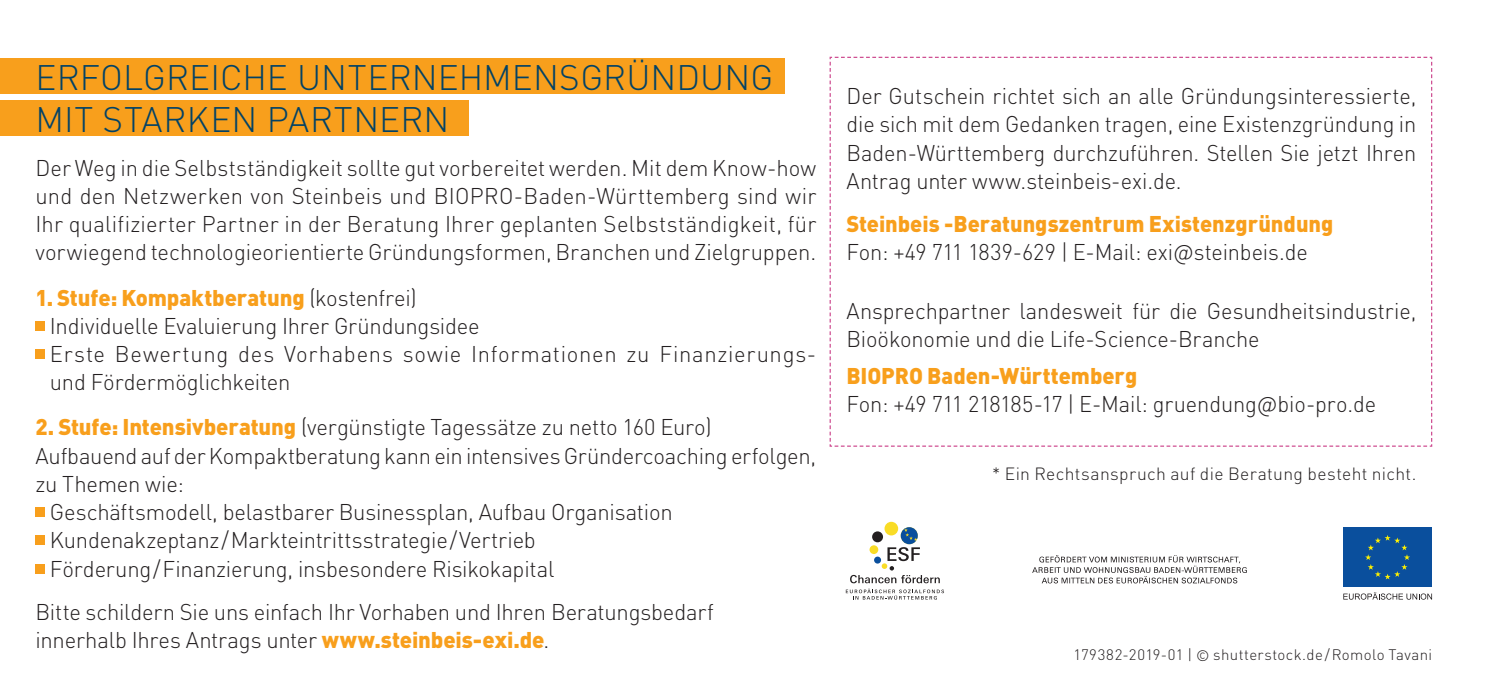
<style>
.page{position:relative;width:1489px;height:695px;background:#fff}
.page>*{position:absolute;margin:0;border:0;box-sizing:border-box;transform-origin:0 0}
.t1{font:300 35px/42.5px "DINOT";letter-spacing:.005em;color:#024266}
.t2{font:300 22.5px/28.2px "DINOT";letter-spacing:-.005em;color:#231f20}
.t3{font:900 22.5px "DINOT";color:#f89f1c}
.t4{font:300 17.5px "DINOT";letter-spacing:.02em;color:#231f20}
.t5{font:300 15px "DINOT";letter-spacing:.025em;color:#231f20}
.s1{font-weight:900;color:#f89f1c}
</style>
<div class="page">
<div style="left:0;top:58px;width:784px;height:35px;background:#f89f1c"></div>
<div style="left:0;top:101px;width:468px;height:35px;background:#f89f1c"></div>
<div style="left:35px;top:321px;width:10px;height:9px;background:#f89f1c"></div>
<div style="left:35px;top:349px;width:10px;height:10px;background:#f89f1c"></div>
<div style="left:35px;top:507px;width:10px;height:10px;background:#f89f1c"></div>
<div style="left:35px;top:535px;width:10px;height:10px;background:#f89f1c"></div>
<div style="left:35px;top:563px;width:10px;height:10px;background:#f89f1c"></div>
<svg style="left:884px;top:521px;width:14px;height:14px"></svg>
<svg style="left:845px;top:527px;width:99px;height:72px"></svg>
<div style="left:1341px;top:526px;width:92px;height:62px;background:linear-gradient(to bottom,#0a4f9d,#0a4f9d)"></div>
<div style="left:1343px;top:527px;width:88px;height:60px;background:#0a4f9d"></div>
<svg style="left:1365px;top:535px;width:44px;height:44px"></svg>
<svg style="left:1343px;top:592px;width:88px;height:7px"></svg>
<svg style="left:1032px;top:555px;width:214px;height:28px"></svg>
<svg style="left:829px;top:56px;width:603px;height:391px"></svg>
<h1 class="t1" style="left:36px;top:56px;width:739px">ERFOLGREICHE UNTERNEHMENSGRÜNDUNG<br>MIT STARKEN PARTNERN</h1>
<p class="t2" style="left:35px;top:153px;width:782px;text-align:justify">Der Weg in die Selbstständigkeit sollte gut vorbereitet werden. Mit dem Know-how und den Netzwerken von Steinbeis und BIOPRO-Baden-Württemberg sind wir Ihr qualifizierter Partner in der Beratung Ihrer geplanten Selbstständigkeit, für vorwiegend technologieorientierte Gründungsformen, Branchen und Zielgruppen.</p>
<p class="t2" style="left:50px;top:283px;width:767px;text-indent:-14px"><span class="s1">1. Stufe: Kompaktberatung</span> (kostenfrei)<br>Individuelle Evaluierung Ihrer Gründungsidee<br>Erste Bewertung des Vorhabens sowie Informationen zu Finanzierungs&shy;und Fördermöglichkeiten</p>
<p class="t2" style="left:35px;top:413px;width:677px"><span class="s1">2. Stufe: Intensivberatung</span> (vergünstigte Tagessätze zu netto 160 Euro)</p>
<p class="t2" style="left:35px;top:441px;width:782px">Aufbauend auf der Kompaktberatung kann ein intensives Gründercoaching erfolgen,</p>
<p class="t2" style="left:35px;top:469px;width:150px">zu Themen wie:</p>
<p class="t2" style="left:50px;top:497px;width:624px">Geschäftsmodell, belastbarer Businessplan, Aufbau Organisation</p>
<p class="t2" style="left:50px;top:526px;width:487px">Kundenakzeptanz/Markteintrittsstrategie/Vertrieb</p>
<p class="t2" style="left:50px;top:554px;width:506px">Förderung/Finanzierung, insbesondere Risikokapital</p>
<p class="t2" style="left:35px;top:597px;width:680px">Bitte schildern Sie uns einfach Ihr Vorhaben und Ihren Beratungsbedarf innerhalb Ihres Antrags unter <span class="s1">www.steinbeis-exi.de</span>.</p>
<p class="t2" style="left:846px;top:82px;width:571px;text-align:justify">Der Gutschein richtet sich an alle Gründungsinteressierte, die sich mit dem Gedanken tragen, eine Existenzgründung in Baden-Württemberg durchzuführen. Stellen Sie jetzt Ihren Antrag unter www.steinbeis-exi.de.</p>
<p class="t3" style="left:846px;top:209px;width:488px">Steinbeis -Beratungszentrum Existenzgründung</p>
<p class="t2" style="left:846px;top:238px;width:463px">Fon: +49 711 1839-629 | E-Mail: exi@steinbeis.de</p>
<p class="t2" style="left:846px;top:296px;width:571px">Ansprechpartner landesweit für die Gesundheitsindustrie,<br>Bioökonomie und die Life-Science-Branche</p>
<p class="t3" style="left:846px;top:360px;width:292px">BIOPRO Baden-Württemberg</p>
<p class="t2" style="left:846px;top:389px;width:531px">Fon: +49 711 218185-17 | E-Mail: gruendung@bio-pro.de</p>
<p class="t4" style="left:992px;top:462px;width:425px">* Ein Rechtsanspruch auf die Beratung besteht nicht.</p>
<p class="t5" style="left:1073px;top:645px;width:360px">179382-2019-01 | © shutterstock.de/Romolo Tavani</p>
</div>
